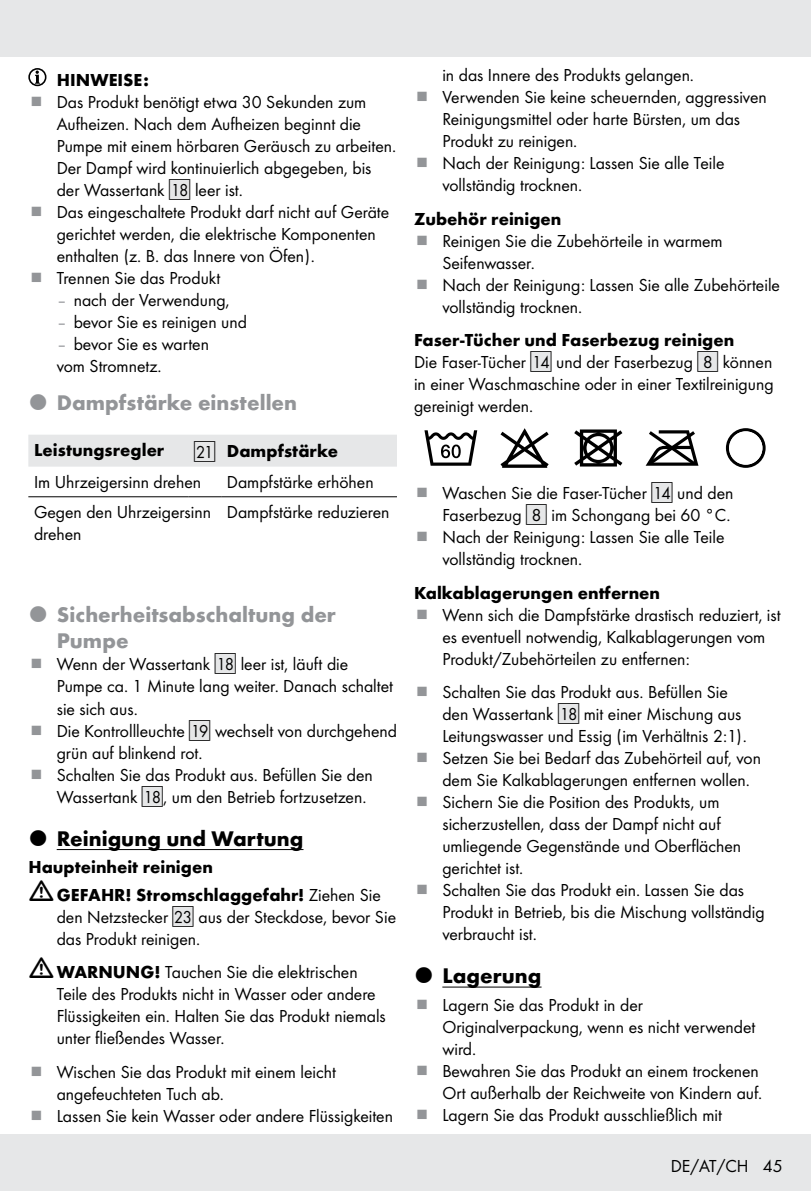
<style>
.page{position:relative;width:811px;height:1191px;background:#fff}
.page>*{position:absolute;margin:0;border:0;box-sizing:border-box;transform-origin:0 0}
.t1{font:700 22px/26px "Futura";color:#939598}
.t2{font:700 22px "Futura";color:#000}
.t3{font:18px/22px "Futura Boo";color:#000}
.t4{font:700 18px/27.6px "Futura";color:#000}
.s1{font-family:"IMP Lidl Num Box";font-size:15.8px;color:#e6e7e8}
.s2{font-family:"IMP Lidl Num Box";font-size:15.8px}
.s3{color:#939598}
.s4{font-family:"IMP Lidl Num Box";font-weight:400;font-size:15.8px;color:#e6e7e8}
.s5{font-family:"IMP Lidl Num Box";font-weight:400;font-size:15.8px}
.s6{font-family:"Futura Boo";font-weight:400}
.s7{font-family:"Futura";font-weight:700}
</style>
<div class="page">
<div style="left:0;top:1134px;width:811px;height:57px;background:#e6e7e8"></div>
<div style="left:0;top:0;width:811px;height:57px;background:#e6e7e8"></div>
<hr style="left:57px;top:849px;width:246px;height:1px;background:#000">
<div style="left:28px;top:68px;width:18px;height:18px;border:2px solid #000;border-radius:50%"></div>
<svg style="left:35px;top:71px;width:5px;height:13px"></svg>
<div style="left:28px;top:435px;width:369px;height:31px;background:#e6e7e8"></div>
<hr style="left:28px;top:496px;width:160px;height:1px;background:#000">
<hr style="left:188px;top:496px;width:33px;height:1px;background:#000">
<hr style="left:221px;top:496px;width:176px;height:1px;background:#000">
<hr style="left:442px;top:986px;width:99px;height:1px;background:#000">
<svg style="left:424px;top:430px;width:53px;height:36px"></svg>
<svg style="left:500px;top:428px;width:48px;height:40px"></svg>
<svg style="left:574px;top:429px;width:48px;height:37px"></svg>
<svg style="left:645px;top:430px;width:53px;height:36px"></svg>
<svg style="left:726px;top:428px;width:39px;height:40px"></svg>
<div style="left:729px;top:431px;width:33px;height:34px;background:#fff;border-radius:50%"></div>
<p class="t4" style="left:57px;top:65px;width:94px">HINWEISE:</p>
<p class="t3" style="left:57px;top:90px;width:341px">Das Produkt benötigt etwa 30 Sekunden zum Aufheizen. Nach dem Aufheizen beginnt die Pumpe mit einem hörbaren Geräusch zu arbeiten.<br>Der Dampf wird kontinuierlich abgegeben, bis der Wassertank <span class="s1">[</span><span class="s2">18]</span> leer ist.<br>Das eingeschaltete Produkt darf nicht auf Geräte gerichtet werden, die elektrische Komponenten enthalten (z. B. das Innere von Öfen).<br>Trennen Sie das Produkt</p>
<p class="t3" style="left:57px;top:288px;width:174px"><span class="s3">–</span> nach der Verwendung,</p>
<p class="t3" style="left:57px;top:310px;width:192px"><span class="s3">–</span> bevor Sie es reinigen und</p>
<p class="t3" style="left:57px;top:332px;width:154px"><span class="s3">–</span> bevor Sie es warten vom Stromnetz.</p>
<p class="t1" style="left:57px;top:387px;width:242px">Dampfstärke einstellen</p>
<p class="t4" style="left:34px;top:435px;width:132px">Leistungsregler</p>
<p class="t4" style="left:194px;top:436px;width:145px"><span class="s4">[</span><span class="s5">21]</span> Dampfstärke</p>
<p class="t3" style="left:34px;top:470px;width:169px">Im Uhrzeigersinn drehen</p>
<p class="t3" style="left:227px;top:470px;width:148px">Dampfstärke erhöhen</p>
<p class="t3" style="left:34px;top:500px;width:178px">Gegen den Uhrzeigersinn drehen</p>
<p class="t3" style="left:227px;top:500px;width:164px">Dampfstärke reduzieren</p>
<p class="t1" style="left:57px;top:600px;width:281px">Sicherheitsabschaltung der<br>Pumpe</p>
<p class="t3" style="left:57px;top:652px;width:342px">Wenn der Wassertank <span class="s1">[</span><span class="s2">18]</span> leer ist, läuft die Pumpe ca. 1 Minute lang weiter. Danach schaltet sie sich aus.<br>Die Kontrollleuchte <span class="s1">[</span><span class="s2">19]</span> wechselt von durchgehend grün auf blinkend rot.<br>Schalten Sie das Produkt aus. Befüllen Sie den Wassertank <span class="s1">[</span><span class="s2">18]</span>, um den Betrieb fortzusetzen.</p>
<p class="t2" style="left:57px;top:822px;width:248px">Reinigung und Wartung</p>
<p class="t4" style="left:57px;top:852px;width:326px;text-indent:-28px">Haupteinheit reinigen<br>GEFAHR! Stromschlaggefahr! <span class="s6">Ziehen Sie</span></p>
<p class="t3" style="left:57px;top:905px;width:341px">den Netzstecker <span class="s1">[</span><span class="s2">23]</span> aus der Steckdose, bevor Sie das Produkt reinigen.</p>
<p class="t3" style="left:57px;top:960px;width:331px"><span class="s7">WARNUNG!</span> Tauchen Sie die elektrischen Teile des Produkts nicht in Wasser oder andere Flüssigkeiten ein. Halten Sie das Produkt niemals unter fließendes Wasser.</p>
<p class="t3" style="left:57px;top:1059px;width:338px">Wischen Sie das Produkt mit einem leicht angefeuchteten Tuch ab.<br>Lassen Sie kein Wasser oder andere Flüssigkeiten</p>
<p class="t3" style="left:442px;top:63px;width:326px">in das Innere des Produkts gelangen.<br>Verwenden Sie keine scheuernden, aggressiven Reinigungsmittel oder harte Bürsten, um das Produkt zu reinigen.<br>Nach der Reinigung: Lassen Sie alle Teile vollständig trocknen.</p>
<p class="t4" style="left:414px;top:203px;width:149px">Zubehör reinigen</p>
<p class="t3" style="left:442px;top:229px;width:339px">Reinigen Sie die Zubehörteile in warmem<br>Seifenwasser.<br>Nach der Reinigung: Lassen Sie alle Zubehörteile vollständig trocknen.</p>
<p class="t4" style="left:414px;top:325px;width:322px">Faser-Tücher und Faserbezug reinigen</p>
<p class="t3" style="left:414px;top:350px;width:361px;text-align:justify">Die Faser-Tücher <span class="s1">[</span><span class="s2">14]</span> und der Faserbezug <span class="s1">[</span><span class="s2">8]</span> können in einer Waschmaschine oder in einer Textilreinigung gereinigt werden.</p>
<p class="t3" style="left:442px;top:481px;width:292px">Waschen Sie die Faser-Tücher <span class="s1">[</span><span class="s2">14]</span> und den Faserbezug <span class="s1">[</span><span class="s2">8]</span> im Schongang bei 60 °C.<br>Nach der Reinigung: Lassen Sie alle Teile vollständig trocknen.</p>
<p class="t4" style="left:414px;top:577px;width:248px">Kalkablagerungen entfernen</p>
<p class="t3" style="left:442px;top:602px;width:340px">Wenn sich die Dampfstärke drastisch reduziert, ist es eventuell notwendig, Kalkablagerungen vom<br>Produkt/Zubehörteilen zu entfernen:</p>
<p class="t3" style="left:442px;top:680px;width:324px">Schalten Sie das Produkt aus. Befüllen Sie<br>den Wassertank <span class="s1">[</span><span class="s2">18]</span> mit einer Mischung aus Leitungswasser und Essig (im Verhältnis 2:1).<br>Setzen Sie bei Bedarf das Zubehörteil auf, von dem Sie Kalkablagerungen entfernen wollen.<br>Sichern Sie die Position des Produkts, um sicherzustellen, dass der Dampf nicht auf umliegende Gegenstände und Oberflächen gerichtet ist.<br>Schalten Sie das Produkt ein. Lassen Sie das Produkt in Betrieb, bis die Mischung vollständig verbraucht ist.</p>
<p class="t2" style="left:442px;top:959px;width:101px">Lagerung</p>
<p class="t3" style="left:442px;top:992px;width:321px">Lagern Sie das Produkt in der Originalverpackung, wenn es nicht verwendet wird.<br>Bewahren Sie das Produkt an einem trockenen Ort außerhalb der Reichweite von Kindern auf.<br>Lagern Sie das Produkt ausschließlich mit</p>
<p class="t3" style="left:671px;top:1154px;width:113px">DE/AT/CH 45</p>
</div>
